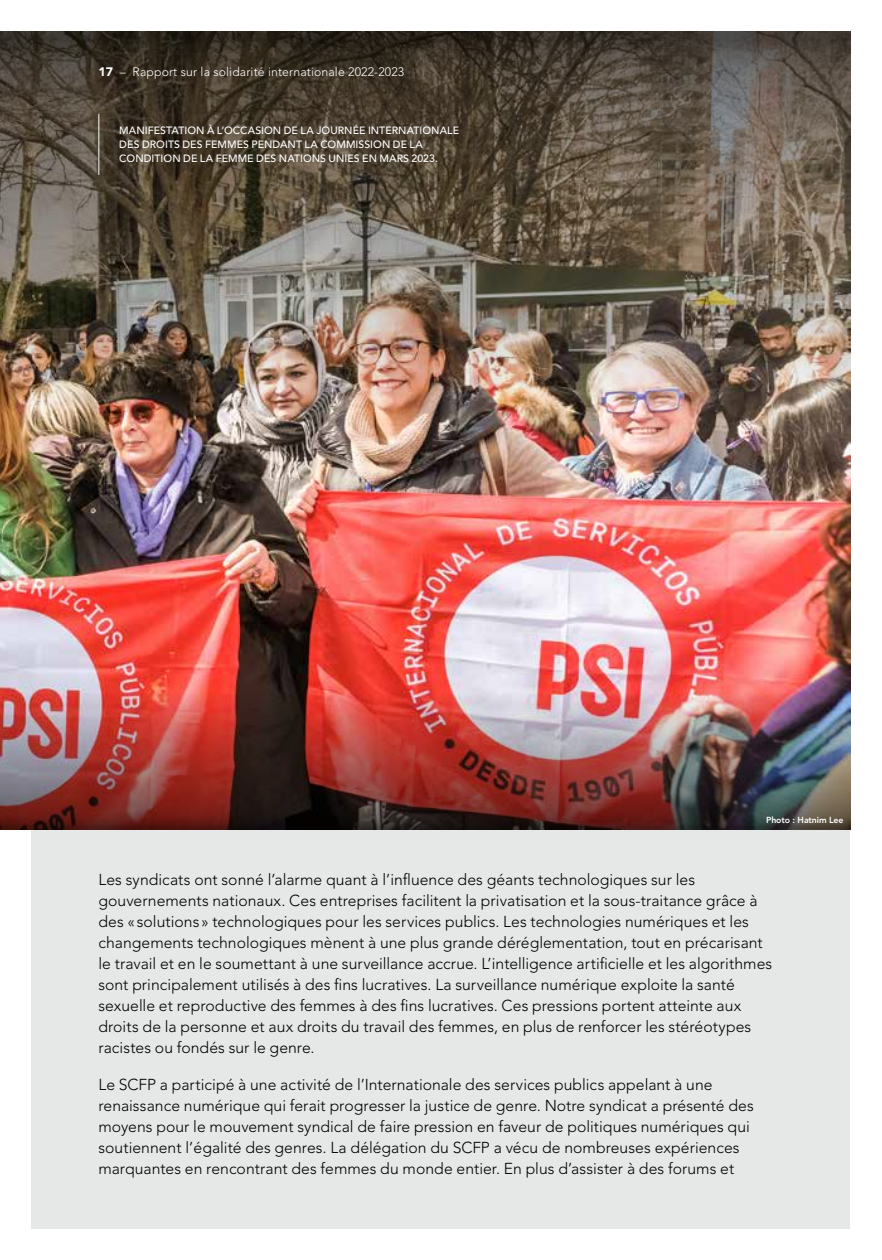
<style>
.page{position:relative;width:882px;height:1260px;background:#fff}
.page>*{position:absolute;margin:0;border:0;box-sizing:border-box;transform-origin:0 0}
.t1{font:300 15.75px/21px "Avenir LT Std";color:#000}
.t2{font:300 12.25px "Avenir LT Std";letter-spacing:.01em;color:#fff}
.t3{font:500 10.5px/14px "Avenir LT Std";letter-spacing:.005em;color:#fff}
.t4{font:800 8.75px "Avenir LT Std";letter-spacing:-.01em;color:#fff}
.s1{font-weight:900}
</style>
<div class="page">
<div style="left:32px;top:231px;width:818px;height:997px;background:#e6e8e8"></div>
<img style="left:0;top:411px;width:850px;height:281px">
<img style="left:0;top:32px;width:850px;height:379px">
<img style="left:0;top:692px;width:850px;height:138px">
<hr style="left:98px;top:114px;width:1px;height:61px;background:#fff">
<p class="t2" style="left:98px;top:64px;width:307px"><span class="s1">17</span> – Rapport sur la solidarité internationale 2022-2023</p>
<p class="t3" style="left:119px;top:124px;width:341px">MANIFESTATION À L’OCCASION DE LA JOURNÉE INTERNATIONALE<br>DES DROITS DES FEMMES PENDANT LA COMMISSION DE LA<br>CONDITION DE LA FEMME DES NATIONS UNIES EN MARS 2023.</p>
<p class="t4" style="left:766px;top:814px;width:79px">Photo : Hatnim Lee</p>
<p class="t1" style="left:98px;top:869px;width:675px">Les syndicats ont sonné l’alarme quant à l’influence des géants technologiques sur les gouvernements nationaux. Ces entreprises facilitent la privatisation et la sous-traitance grâce à des «solutions» technologiques pour les services publics. Les technologies numériques et les changements technologiques mènent à une plus grande déréglementation, tout en précarisant le travail et en le soumettant à une surveillance accrue. L’intelligence artificielle et les algorithmes sont principalement utilisés à des fins lucratives. La surveillance numérique exploite la santé sexuelle et reproductive des femmes à des fins lucratives. Ces pressions portent atteinte aux droits de la personne et aux droits du travail des femmes, en plus de renforcer les stéréotypes racistes ou fondés sur le genre.</p>
<p class="t1" style="left:98px;top:1074px;width:657px">Le SCFP a participé à une activité de l’Internationale des services publics appelant à une renaissance numérique qui ferait progresser la justice de genre. Notre syndicat a présenté des moyens pour le mouvement syndical de faire pression en faveur de politiques numériques qui soutiennent l’égalité des genres. La délégation du SCFP a vécu de nombreuses expériences marquantes en rencontrant des femmes du monde entier. En plus d’assister à des forums et</p>
</div>
